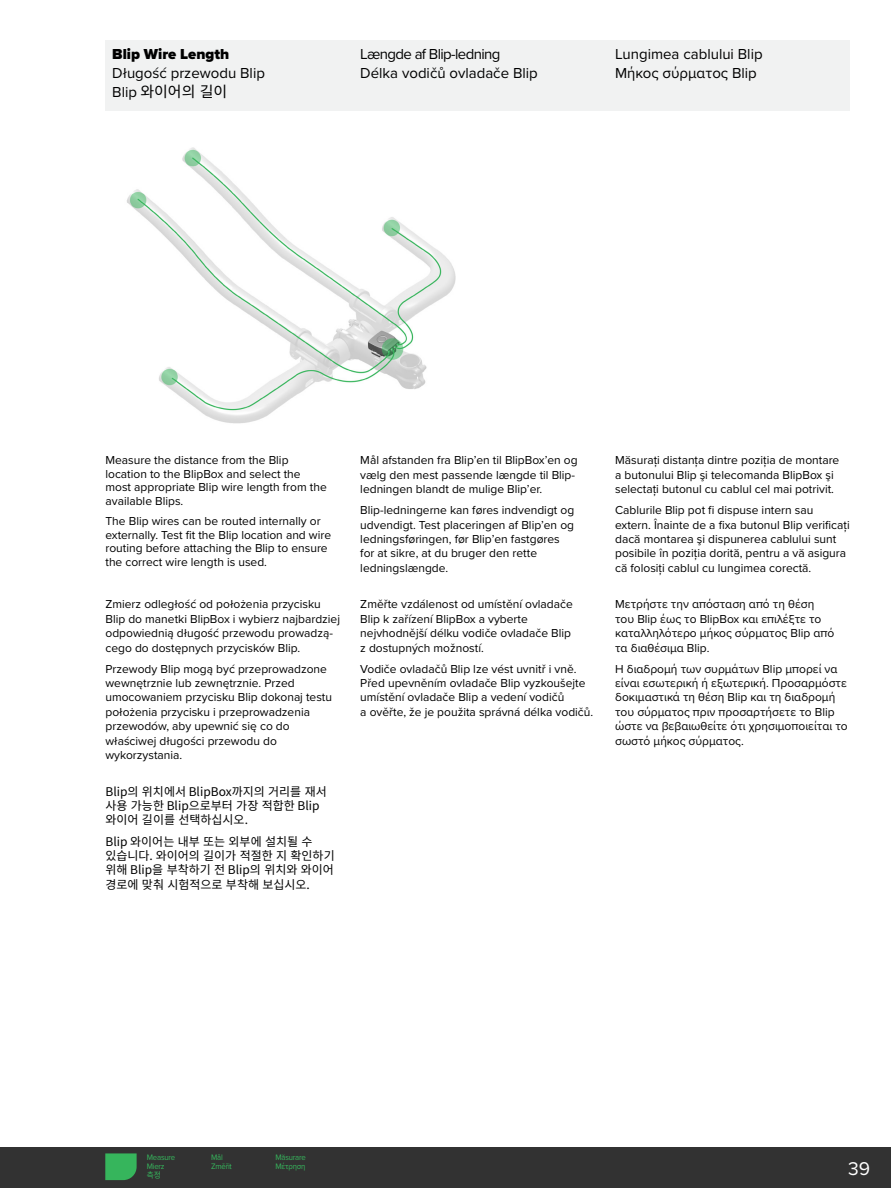
<style>
.page{position:relative;width:891px;height:1188px;background:#fff}
.page>*{position:absolute;margin:0;border:0;box-sizing:border-box;transform-origin:0 0}
.t1{font:19.2px "Proxima Nova";color:#fff}
.SubHeader_Proxima_No{font:15px "Proxima Nova";color:#000}
.SubHeader_Proxima_No-2{font:15px "Proxima Nova";letter-spacing:-.04em;color:#000}
.SubHeader_Proxima_No-3{font:900 15px "Proxima Nova";color:#000}
.SubHeader_Proxima_No-4{font:15px "Noto Sans CJ Kkr";color:#000}
.User_Manual_Text_-_N{font:12px/14.4px "Proxima Nova";color:#000}
.User_Manual_Text_-_N-2{font:12px/14.4px "Noto Sans CJ Kkr";color:#000}
.Flag_Text{font:8.25px "Proxima Nova";letter-spacing:-.025em;color:#36b55c;scale:.94 1}
.Flag_Text-2{font:8.25px "Proxima Nova";letter-spacing:-.025em;color:#36b55c;scale:.95 1}
.Flag_Text-3{font:8.25px "Noto Sans CJ Kkr";color:#36b55c;scale:.94 1}
.s1{font-family:"Proxima Nova"}
</style>
<div class="page">
<div style="left:0;top:1148px;width:891px;height:40px;background:#323232"></div>
<img style="left:127px;top:147px;width:329px;height:277px">
<div style="left:105px;top:40px;width:745px;height:71px;background:#f1f2f2"></div>
<svg style="left:105px;top:1153px;width:32px;height:27px"></svg>
<p class="SubHeader_Proxima_No-3" style="left:112px;top:43px;width:118px">Blip Wire Length</p>
<p class="SubHeader_Proxima_No-2" style="left:360px;top:43px;width:142px">Længde af Blip-ledning</p>
<p class="SubHeader_Proxima_No" style="left:615px;top:43px;width:149px">Lungimea cablului Blip</p>
<p class="SubHeader_Proxima_No" style="left:112px;top:62px;width:154px">Długość przewodu Blip</p>
<p class="SubHeader_Proxima_No" style="left:360px;top:62px;width:179px">Délka vodičů ovladače Blip</p>
<p class="SubHeader_Proxima_No" style="left:615px;top:62px;width:143px">Μήκος σύρματος Blip</p>
<p class="SubHeader_Proxima_No-4" style="left:112px;top:83px;width:117px"><span class="s1">Blip</span> 와이어의 길이</p>
<p class="User_Manual_Text_-_N" style="left:105px;top:453px;width:223px;line-height:13.5px">Measure the distance from the Blip location to the BlipBox and select the most appropriate Blip wire length from the available Blips.</p>
<p class="User_Manual_Text_-_N" style="left:105px;top:514px;width:227px;line-height:13.5px">The Blip wires can be routed internally or externally. Test fit the Blip location and wire routing before attaching the Blip to ensure the correct wire length is used.</p>
<p class="User_Manual_Text_-_N" style="left:105px;top:597px;width:236px">Zmierz odległość od położenia przycisku Blip do manetki BlipBox i wybierz najbardziej odpowiednią długość przewodu prowadzą&shy;cego do dostępnych przycisków Blip.</p>
<p class="User_Manual_Text_-_N" style="left:105px;top:661px;width:228px">Przewody Blip mogą być przeprowadzone wewnętrznie lub zewnętrznie. Przed umocowaniem przycisku Blip dokonaj testu położenia przycisku i przeprowadzenia przewodów, aby upewnić się co do właściwej długości przewodu do wykorzystania.</p>
<p class="User_Manual_Text_-_N-2" style="left:105px;top:784px;width:223px">Blip의 위치에서 BlipBox까지의 거리를 재서 사용 가능한 Blip으로부터 가장 적합한 Blip 와이어 길이를 선택하십시오.</p>
<p class="User_Manual_Text_-_N-2" style="left:105px;top:834px;width:231px">Blip 와이어는 내부 또는 외부에 설치될 수 있습니다. 와이어의 길이가 적절한 지 확인하기 위해 Blip을 부착하기 전 Blip의 위치와 와이어 경로에 맞춰 시험적으로 부착해 보십시오.</p>
<p class="User_Manual_Text_-_N" style="left:360px;top:453px;width:219px">Mål afstanden fra Blip’en til BlipBox’en og vælg den mest passende længde til Blip&shy;ledningen blandt de mulige Blip’er.</p>
<p class="User_Manual_Text_-_N" style="left:360px;top:503px;width:215px">Blip-ledningerne kan føres indvendigt og udvendigt. Test placeringen af Blip’en og ledningsføringen, før Blip’en fastgøres for at sikre, at du bruger den rette ledningslængde.</p>
<p class="User_Manual_Text_-_N" style="left:360px;top:597px;width:214px">Změřte vzdálenost od umístění ovladače Blip k zařízení BlipBox a vyberte nejvhodnější délku vodiče ovladače Blip z dostupných možností.</p>
<p class="User_Manual_Text_-_N" style="left:360px;top:661px;width:234px">Vodiče ovladačů Blip lze vést uvnitř i vně.<br>Před upevněním ovladače Blip vyzkoušejte umístění ovladače Blip a vedení vodičů<br>a ověřte, že je použita správná délka vodičů.</p>
<p class="User_Manual_Text_-_N" style="left:615px;top:453px;width:226px">Măsuraţi distanţa dintre poziţia de montare a butonului Blip şi telecomanda BlipBox şi selectaţi butonul cu cablul cel mai potrivit.</p>
<p class="User_Manual_Text_-_N" style="left:615px;top:503px;width:236px">Cablurile Blip pot fi dispuse intern sau extern. Înainte de a fixa butonul Blip verificaţi dacă montarea şi dispunerea cablului sunt posibile în poziţia dorită, pentru a vă asigura că folosiţi cablul cu lungimea corectă.</p>
<p class="User_Manual_Text_-_N" style="left:615px;top:597px;width:221px">Μετρήστε την απόσταση από τη θέση του Blip έως το BlipBox και επιλέξτε το καταλληλότερο μήκος σύρματος Blip από τα διαθέσιμα Blip.</p>
<p class="User_Manual_Text_-_N" style="left:615px;top:661px;width:234px">Η διαδρομή των συρμάτων Blip μπορεί να είναι εσωτερική ή εξωτερική. Προσαρμόστε δοκιμαστικά τη θέση Blip και τη διαδρομή του σύρματος πριν προσαρτήσετε το Blip ώστε να βεβαιωθείτε ότι χρησιμοποιείται το σωστό μήκος σύρματος.</p>
<p class="Flag_Text-2" style="left:147px;top:1151px;width:32px">Measure</p>
<p class="Flag_Text" style="left:211px;top:1151px;width:14px">Mål</p>
<p class="Flag_Text" style="left:275px;top:1151px;width:34px">Măsurare</p>
<p class="Flag_Text" style="left:147px;top:1160px;width:20px">Mierz</p>
<p class="Flag_Text" style="left:211px;top:1160px;width:24px">Změřit</p>
<p class="Flag_Text" style="left:275px;top:1160px;width:33px">Μέτρηση</p>
<p class="Flag_Text-3" style="left:147px;top:1170px;width:16px">측정</p>
<h1 class="t1" style="left:848px;top:1154px;width:23px">39</h1>
</div>
